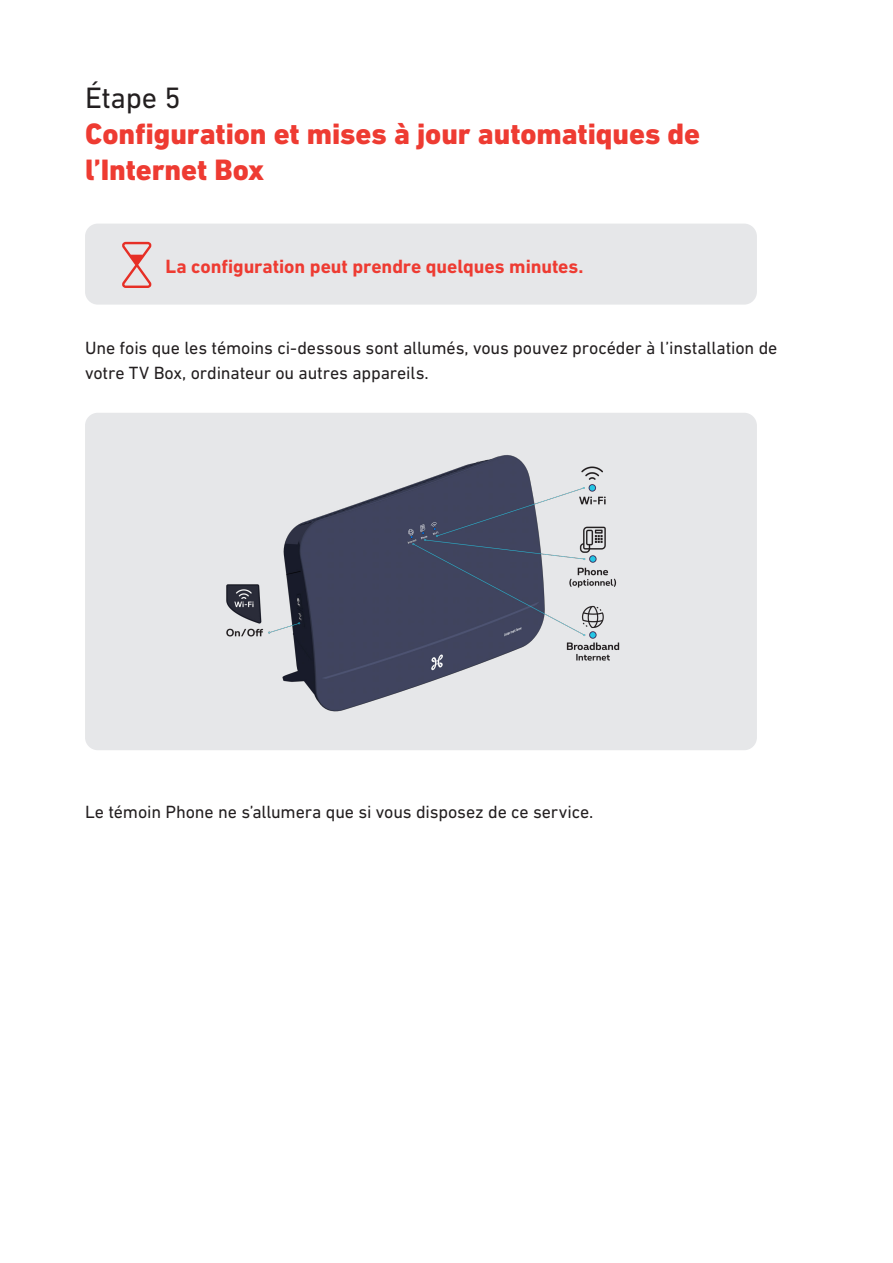
<style>
.page{position:relative;width:893px;height:1263px;background:#fff}
.page>*{position:absolute;margin:0;border:0;box-sizing:border-box;transform-origin:0 0}
.Titre_1{font:800 30px/36px "DIN Next LT Pro";letter-spacing:-.005em;color:#ee3b32}
.Body_copy_cadre{font:700 19.5px "DIN Next LT Pro";letter-spacing:-.005em;color:#ee3b32}
.Body_copy{font:18px/25.5px "DIN Next LT Pro";letter-spacing:-.005em;color:#231f20}
.s1{font-weight:400;color:#231f20}
</style>
<div class="page">
<div style="left:85px;top:224px;width:672px;height:81px;background:#e6e7e9;border-radius:13px"></div>
<svg style="left:122px;top:242px;width:30px;height:46px"></svg>
<div style="left:85px;top:413px;width:672px;height:337px;background:#e6e7e9;border-radius:13px"></div>
<img style="left:226px;top:455px;width:394px;height:257px">
<p class="Titre_1" style="left:85px;top:79px;width:617px"><span class="s1">Étape 5<br></span>Configuration et mises à jour automatiques de l’Internet Box</p>
<p class="Body_copy_cadre" style="left:165px;top:255px;width:420px">La configuration peut prendre quelques minutes.</p>
<p class="Body_copy" style="left:85px;top:335px;width:694px">Une fois que les témoins ci-dessous sont allumés, vous pouvez procéder à l’installation de votre TV Box, ordinateur ou autres appareils.</p>
<p class="Body_copy" style="left:85px;top:799px;width:510px">Le témoin Phone ne s’allumera que si vous disposez de ce service.</p>
</div>
